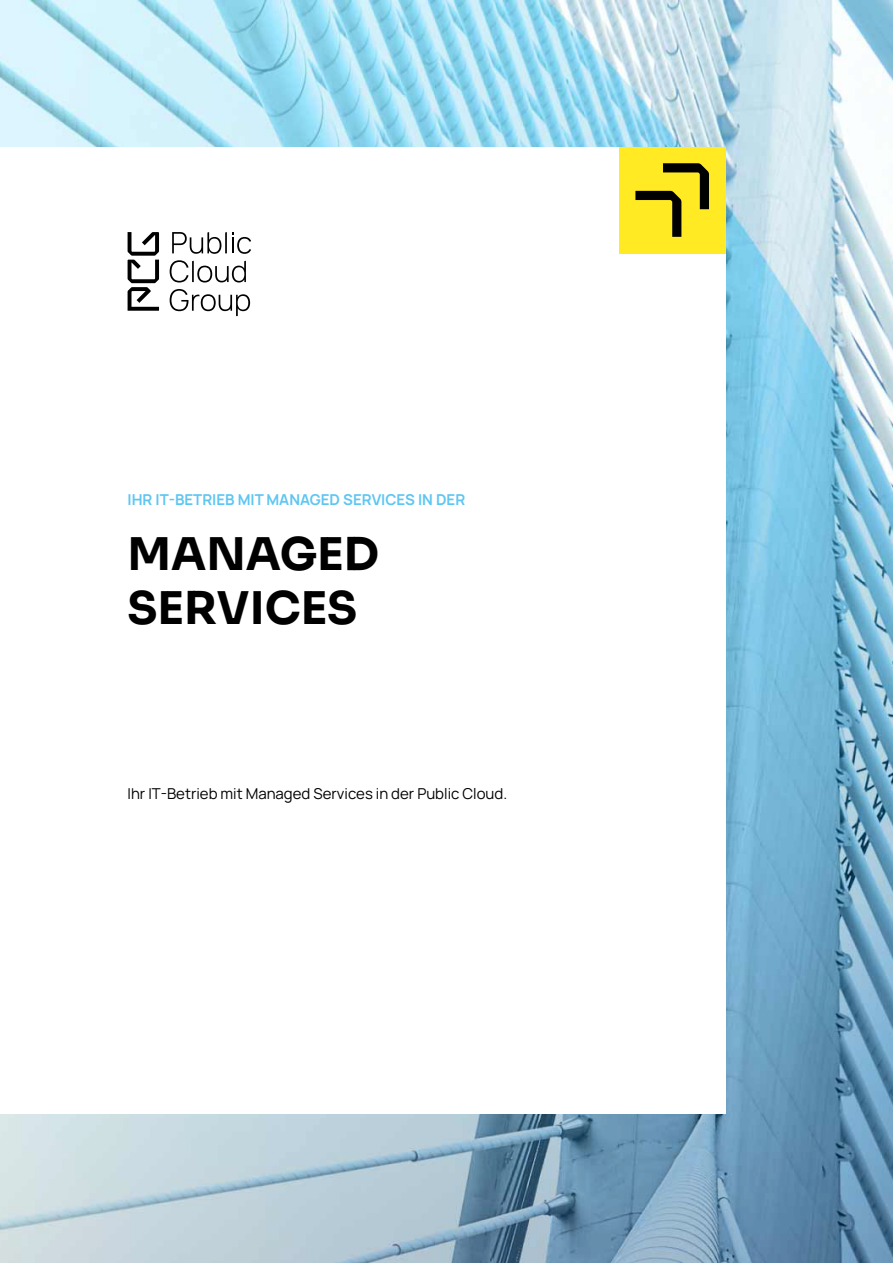
<style>
.page{position:relative;width:893px;height:1263px;background:#fff}
.page>*{position:absolute;margin:0;border:0;box-sizing:border-box;transform-origin:0 0}
.t1{font:700 45px/54px "Sora";color:#000}
.t2{font:15px "Manrope";color:#000}
.t3{font:700 15px "Manrope";color:#5ec6f2}
</style>
<div class="page">
<img style="left:0;top:0;width:893px;height:1263px">
<div style="left:0;top:147px;width:725px;height:966px;background:#fff"></div>
<div style="left:619px;top:147px;width:106px;height:106px;background:#ffea24"></div>
<svg style="left:128px;top:232px;width:31px;height:79px"></svg>
<svg style="left:172px;top:232px;width:49px;height:22px"></svg>
<hr style="left:225px;top:232px;width:2px;height:21px;background:#000">
<svg style="left:232px;top:232px;width:19px;height:22px"></svg>
<svg style="left:170px;top:260px;width:19px;height:22px"></svg>
<hr style="left:192px;top:261px;width:2px;height:21px;background:#000">
<svg style="left:197px;top:261px;width:49px;height:21px"></svg>
<svg style="left:170px;top:289px;width:80px;height:27px"></svg>
<svg style="left:635px;top:163px;width:74px;height:74px"></svg>
<p class="t3" style="left:128px;top:489px;width:339px">IHR IT-BETRIEB MIT MANAGED SERVICES IN DER</p>
<h1 class="t1" style="left:128px;top:523px;width:253px">MANAGED<br>SERVICES</h1>
<p class="t2" style="left:128px;top:783px;width:381px">Ihr IT-Betrieb mit Managed Services in der Public Cloud.</p>
</div>
